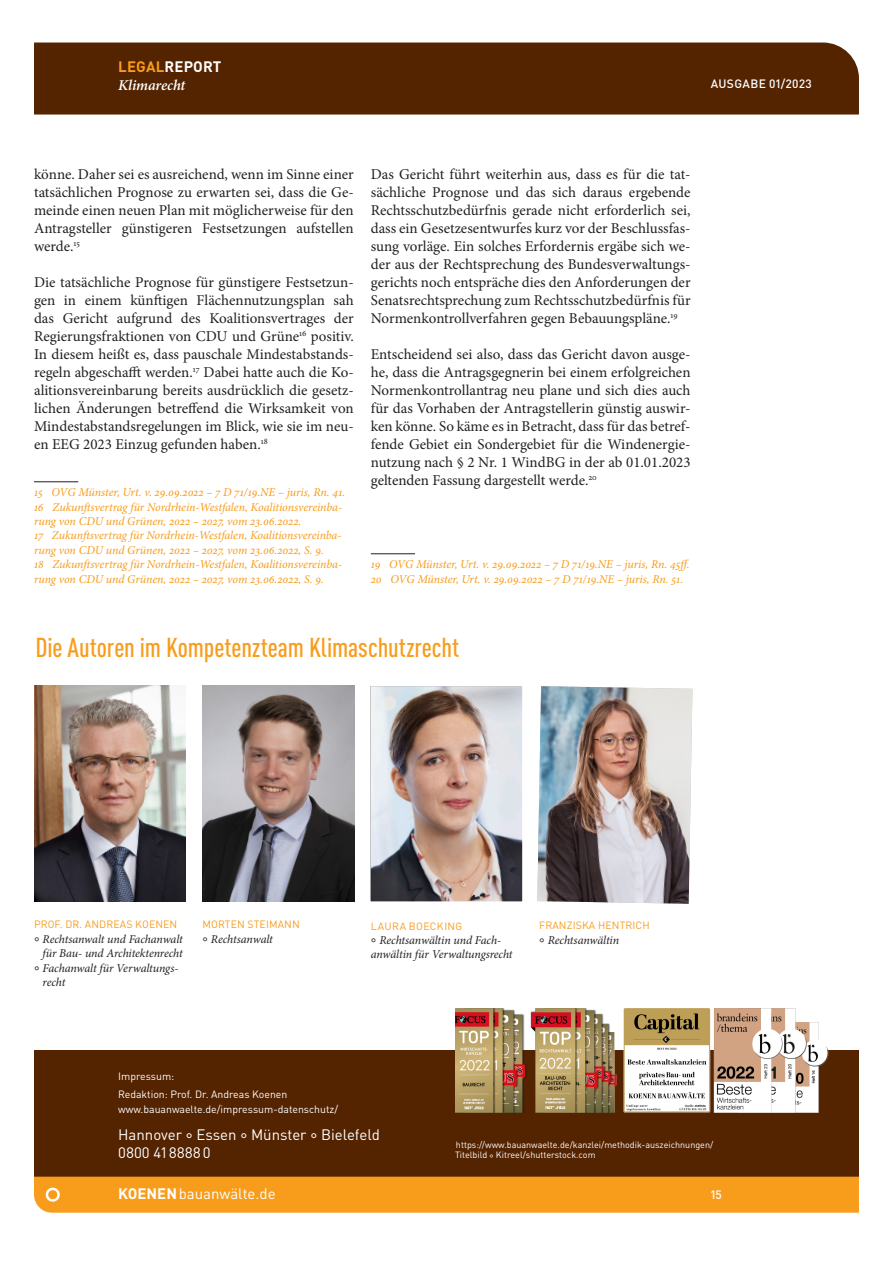
<style>
.page{position:relative;width:893px;height:1263px;background:#fff}
.page>*{position:absolute;margin:0;border:0;box-sizing:border-box;transform-origin:0 0}
.t1{font:500 condensed 27px "DINOT";color:#f89c1c}
.Standard_DIN_OT_10_p{font:15px/18px "Minion Pro";color:#231f20;text-align:justify}
.t2{font:15px "DINOT";color:#fff}
.t3{font:700 15px "DINOT";letter-spacing:.01em;color:#fff}
.t4{font:italic 600 15px "Minion Pro";letter-spacing:-.01em;color:#fff}
.Fußnoten{font:italic 12px/14.4px "Minion Pro";letter-spacing:-.01em;color:#f89c1c}
.t5{font:italic 12px/14.4px "Minion Pro";letter-spacing:-.01em;color:#231f20}
.t6{font:500 12px "DINOT";letter-spacing:.03em;color:#fff}
.t7{font:10.5px/18px "DINOT";color:#fff}
.t8{font:10.5px "DINOT";letter-spacing:.01em;color:#f89c1c}
.t9{font:10.5px "DINOT";letter-spacing:.03em;color:#f89c1c}
.t10{font:9px "DINOT";color:#fff}
.s1{color:#f89c1c}
.s2{font-family:"DINOT";font-style:normal}
.s3{font-weight:700}
</style>
<div class="page">
<div style="left:34px;top:1051px;width:825px;height:126px;background:#542300"></div>
<div style="left:34px;top:43px;width:825px;height:72px;background:#542300"></div>
<div style="left:34px;top:1177px;width:825px;height:36px;background:#f89c1c"></div>
<img style="left:537px;top:686px;width:155px;height:218px">
<img style="left:34px;top:685px;width:151px;height:216px">
<img style="left:203px;top:685px;width:151px;height:216px">
<img style="left:371px;top:686px;width:151px;height:215px">
<img style="left:455px;top:1009px;width:375px;height:103px">
<hr style="left:34px;top:481px;width:44px;height:1px;background:#231f20">
<hr style="left:371px;top:553px;width:44px;height:1px;background:#231f20">
<p class="t3" style="left:118px;top:57px;width:105px"><span class="s1">LEGAL</span>REPORT</p>
<p class="t4" style="left:118px;top:76px;width:69px">Klimarecht</p>
<p class="t6" style="left:711px;top:76px;width:103px">AUSGABE 01/2023</p>
<p class="Standard_DIN_OT_10_p" style="left:34px;top:166px;width:321px">könne. Daher sei es ausreichend, wenn im Sinne einer tatsächlichen Prognose zu erwarten sei, dass die Ge&shy;meinde einen neuen Plan mit möglicherweise für den Antragsteller günstigeren Festsetzungen aufstellen werde.<sup>15</sup></p>
<p class="Standard_DIN_OT_10_p" style="left:34px;top:274px;width:321px">Die tatsächliche Prognose für günstigere Festsetzun&shy;gen in einem künftigen Flächennutzungsplan sah das Gericht aufgrund des Koalitionsvertrages der Regierungsfraktionen von CDU und Grüne<sup>16</sup> positiv.<br>In diesem heißt es, dass pauschale Mindestabstands&shy;regeln abgeschafft werden.<sup>17</sup> Dabei hatte auch die Ko&shy;alitionsvereinbarung bereits ausdrücklich die gesetz&shy;lichen Änderungen betreffend die Wirksamkeit von Mindestabstandsregelungen im Blick, wie sie im neu&shy;en EEG 2023 Einzug gefunden haben.<sup>18</sup></p>
<p class="Fußnoten" style="left:34px;top:485px;width:313px">15 OVG Münster, Urt. v. 29.09.2022 – 7 D 71/19.NE – juris, Rn. 41.</p>
<p class="Fußnoten" style="left:34px;top:499px;width:310px">16 Zukunftsvertrag für Nordrhein-Westfalen, Koalitionsvereinba&shy;rung von CDU und Grünen, 2022 – 2027, vom 23.06.2022.</p>
<p class="Fußnoten" style="left:34px;top:528px;width:309px">17 Zukunftsvertrag für Nordrhein-Westfalen, Koalitionsvereinba&shy;rung von CDU und Grünen, 2022 – 2027, vom 23.06.2022, S. 9.</p>
<p class="Fußnoten" style="left:34px;top:557px;width:309px">18 Zukunftsvertrag für Nordrhein-Westfalen, Koalitionsvereinba&shy;rung von CDU und Grünen, 2022 – 2027, vom 23.06.2022, S. 9.</p>
<p class="Standard_DIN_OT_10_p" style="left:371px;top:166px;width:321px">Das Gericht führt weiterhin aus, dass es für die tat&shy;sächliche Prognose und das sich daraus ergebende Rechtsschutzbedürfnis gerade nicht erforderlich sei, dass ein Gesetzesentwurfes kurz vor der Beschlussfas&shy;sung vorläge. Ein solches Erfordernis ergäbe sich we&shy;der aus der Rechtsprechung des Bundesverwaltungs&shy;gerichts noch entspräche dies den Anforderungen der Senatsrechtsprechung zum Rechtsschutzbedürfnis für Normenkontrollverfahren gegen Bebauungspläne.<sup>19</sup></p>
<p class="Standard_DIN_OT_10_p" style="left:371px;top:346px;width:321px">Entscheidend sei also, dass das Gericht davon ausge&shy;he, dass die Antragsgegnerin bei einem erfolgreichen Normenkontrollantrag neu plane und sich dies auch für das Vorhaben der Antragstellerin günstig auswir&shy;ken könne. So käme es in Betracht, dass für das betref&shy;fende Gebiet ein Sondergebiet für die Windenergie&shy;nutzung nach § 2 Nr. 1 WindBG in der ab 01.01.2023 geltenden Fassung dargestellt werde.<sup>20</sup></p>
<p class="Fußnoten" style="left:371px;top:557px;width:321px">19 OVG Münster, Urt. v. 29.09.2022 – 7 D 71/19.NE – juris, Rn. 45ff.</p>
<p class="Fußnoten" style="left:371px;top:571px;width:314px">20 OVG Münster, Urt. v. 29.09.2022 – 7 D 71/19.NE – juris, Rn. 51.</p>
<p class="t1" style="left:36px;top:632px;width:425px">Die Autoren im Kompetenzteam Klimaschutzrecht</p>
<p class="t8" style="left:34px;top:918px;width:145px">PROF. DR. ANDREAS KOENEN</p>
<p class="t5" style="left:34px;top:932px;width:150px"><span class="s2">°</span> Rechtsanwalt und Fachanwalt</p>
<p class="t5" style="left:43px;top:946px;width:142px">für Bau- und Architektenrecht</p>
<p class="t5" style="left:34px;top:960px;width:146px"><span class="s2">°</span> Fachanwalt für Verwaltungs-</p>
<p class="t5" style="left:43px;top:975px;width:24px">recht</p>
<p class="t8" style="left:202px;top:918px;width:99px">MORTEN STEIMANN</p>
<p class="t5" style="left:202px;top:932px;width:72px"><span class="s2">°</span> Rechtsanwalt</p>
<p class="t9" style="left:371px;top:919px;width:93px">LAURA BOECKING</p>
<p class="t5" style="left:371px;top:933px;width:143px"><span class="s2">°</span> Rechtsanwältin und Fach&shy;anwältin für Verwaltungsrecht</p>
<p class="t8" style="left:539px;top:919px;width:112px">FRANZISKA HENTRICH</p>
<p class="t5" style="left:539px;top:932px;width:81px"><span class="s2">°</span> Rechtsanwältin</p>
<p class="t7" style="left:118px;top:1067px;width:171px">Impressum:<br>Redaktion: Prof. Dr. Andreas Koenen</p>
<p class="t7" style="left:118px;top:1100px;width:221px">www.bauanwaelte.de/impressum-datenschutz/</p>
<p class="t2" style="left:118px;top:1125px;width:263px">Hannover ° Essen ° Münster ° Bielefeld</p>
<p class="t2" style="left:118px;top:1143px;width:94px">0800 4188880</p>
<p class="t10" style="left:456px;top:1139px;width:259px">https://www.bauanwaelte.de/kanzlei/methodik-auszeichnungen/</p>
<p class="t10" style="left:455px;top:1149px;width:142px">Titelbild ° Kitreel/shutterstock.com</p>
<p class="t2" style="left:118px;top:1184px;width:159px"><span class="s3">KOENEN</span> bauanwälte.de</p>
<p class="t6" style="left:711px;top:1187px;width:13px">15</p>
<p class="t6" style="left:711px;top:1187px;width:19px">016</p>
</div>
